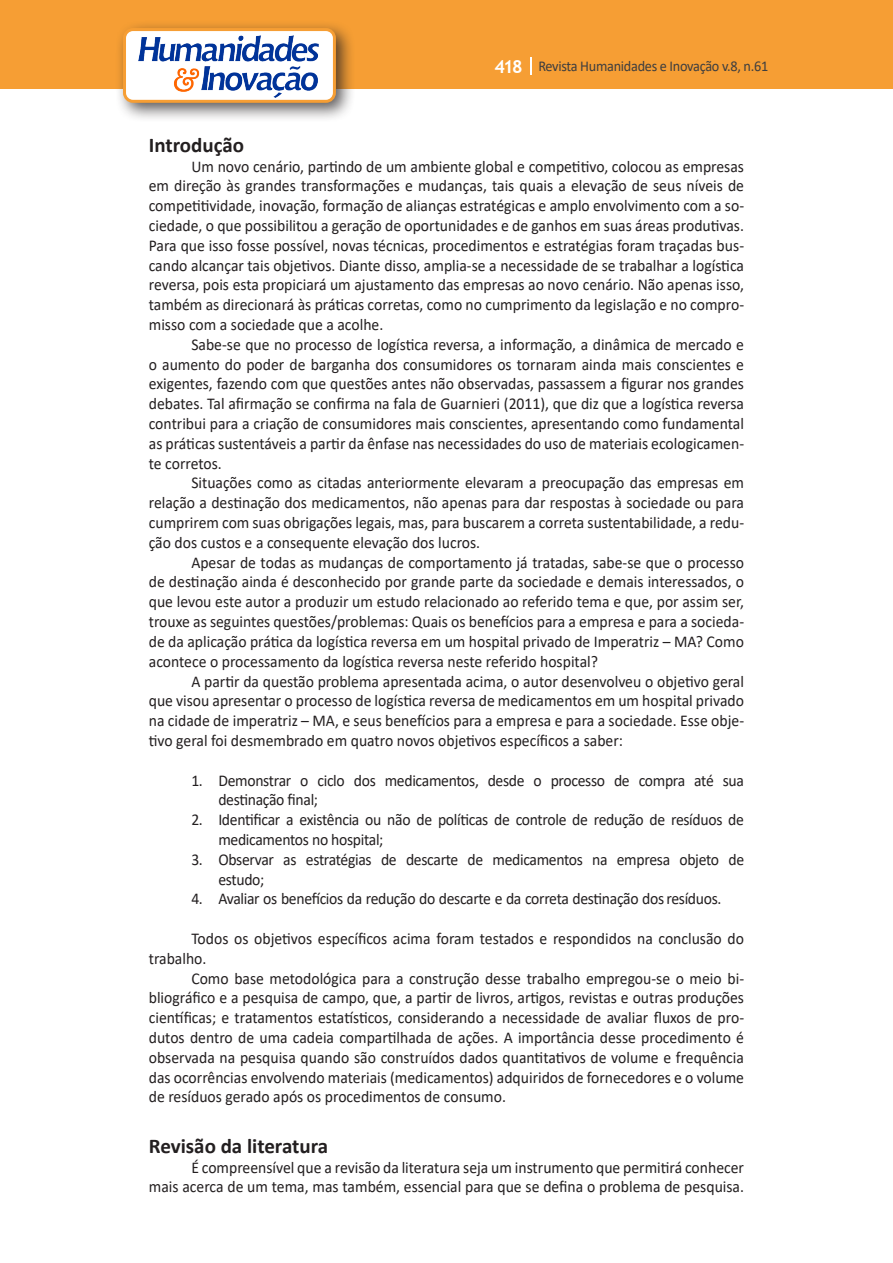
<style>
.page{position:relative;width:893px;height:1263px;background:#fff}
.page>*{position:absolute;margin:0;border:0;box-sizing:border-box;transform-origin:0 0}
.Titulo_2{font:700 21px "Calibri";color:#231f20}
.Texto{font:16.5px/19.8px "Calibri";color:#231f20;text-align:justify;scale:.95 1}
.Texto-2{font:16.5px/19.8px "Calibri";letter-spacing:-.02em;color:#231f20;scale:.95 1}
.t1{font:15px "Calibri";letter-spacing:-.02em;color:#3e3e3f;scale:.95 1}
.s1{font-family:"Trebuchet MS";font-weight:700;font-size:18px;color:#fff}
</style>
<div class="page">
<div style="left:0;top:0;width:893px;height:88px;background:#f69e34"></div>
<svg style="left:530px;top:57px;width:2px;height:18px"></svg>
<div style="left:115px;top:20px;width:241px;height:103px;background:#231f20;opacity:.75"></div>
<div style="left:125px;top:30px;width:209px;height:71px;background:#fff;border-radius:9px"></div>
<img style="left:138px;top:35px;width:181px;height:62px">
<div style="left:123px;top:28px;width:213px;height:75px;border:3px solid #f69e34;border-radius:9px"></div>
<p class="t1" style="left:495px;top:56px;width:290px"><span class="s1">418</span> Revista Humanidades e Inovação v.8, n.61</p>
<p class="Titulo_2" style="left:149px;top:130px;width:97px">Introdução</p>
<p class="Texto" style="left:149px;top:156px;width:628px;text-indent:43px">Um novo cenário, partindo de um ambiente global e competitivo, colocou as empresas em direção às grandes transformações e mudanças, tais quais a elevação de seus níveis de competitividade, inovação, formação de alianças estratégicas e amplo envolvimento com a so&shy;ciedade, o que possibilitou a geração de oportunidades e de ganhos em suas áreas produtivas.<br>Para que isso fosse possível, novas técnicas, procedimentos e estratégias foram traçadas bus&shy;cando alcançar tais objetivos. Diante disso, amplia-se a necessidade de se trabalhar a logística reversa, pois esta propiciará um ajustamento das empresas ao novo cenário. Não apenas isso, também as direcionará às práticas corretas, como no cumprimento da legislação e no compro&shy;misso com a sociedade que a acolhe.</p>
<p class="Texto" style="left:149px;top:334px;width:628px;text-indent:43px">Sabe-se que no processo de logística reversa, a informação, a dinâmica de mercado e o aumento do poder de barganha dos consumidores os tornaram ainda mais conscientes e exigentes, fazendo com que questões antes não observadas, passassem a figurar nos grandes debates. Tal afirmação se confirma na fala de Guarnieri (2011), que diz que a logística reversa contribui para a criação de consumidores mais conscientes, apresentando como fundamental as práticas sustentáveis a partir da ênfase nas necessidades do uso de materiais ecologicamen&shy;te corretos.</p>
<p class="Texto" style="left:149px;top:473px;width:628px;text-indent:43px">Situações como as citadas anteriormente elevaram a preocupação das empresas em relação a destinação dos medicamentos, não apenas para dar respostas à sociedade ou para cumprirem com suas obrigações legais, mas, para buscarem a correta sustentabilidade, a redu&shy;ção dos custos e a consequente elevação dos lucros.</p>
<p class="Texto" style="left:149px;top:552px;width:628px;text-indent:43px">Apesar de todas as mudanças de comportamento já tratadas, sabe-se que o processo de destinação ainda é desconhecido por grande parte da sociedade e demais interessados, o que levou este autor a produzir um estudo relacionado ao referido tema e que, por assim ser, trouxe as seguintes questões/problemas: Quais os benefícios para a empresa e para a socieda&shy;de da aplicação prática da logística reversa em um hospital privado de Imperatriz – MA? Como acontece o processamento da logística reversa neste referido hospital?</p>
<p class="Texto" style="left:149px;top:671px;width:628px;text-indent:43px">A partir da questão problema apresentada acima, o autor desenvolveu o objetivo geral que visou apresentar o processo de logística reversa de medicamentos em um hospital privado na cidade de imperatriz – MA, e seus benefícios para a empresa e para a sociedade. Esse obje&shy;tivo geral foi desmembrado em quatro novos objetivos específicos a saber:</p>
<p class="Texto-2" style="left:218px;top:770px;width:555px;text-indent:-27px">1. Demonstrar o ciclo dos medicamentos, desde o processo de compra até sua destinação final;</p>
<p class="Texto-2" style="left:218px;top:809px;width:555px;text-indent:-27px">2. Identificar a existência ou não de políticas de controle de redução de resíduos de medicamentos no hospital;</p>
<p class="Texto-2" style="left:218px;top:849px;width:555px;text-indent:-27px">3. Observar as estratégias de descarte de medicamentos na empresa objeto de estudo;</p>
<p class="Texto-2" style="left:191px;top:888px;width:560px">4. Avaliar os benefícios da redução do descarte e da correta destinação dos resíduos.</p>
<p class="Texto" style="left:149px;top:928px;width:628px;text-indent:43px">Todos os objetivos específicos acima foram testados e respondidos na conclusão do trabalho.</p>
<p class="Texto" style="left:149px;top:968px;width:628px;text-indent:43px">Como base metodológica para a construção desse trabalho empregou-se o meio bi&shy;bliográfico e a pesquisa de campo, que, a partir de livros, artigos, revistas e outras produções científicas; e tratamentos estatísticos, considerando a necessidade de avaliar fluxos de pro&shy;dutos dentro de uma cadeia compartilhada de ações. A importância desse procedimento é observada na pesquisa quando são construídos dados quantitativos de volume e frequência das ocorrências envolvendo materiais (medicamentos) adquiridos de fornecedores e o volume de resíduos gerado após os procedimentos de consumo.</p>
<p class="Titulo_2" style="left:149px;top:1131px;width:181px">Revisão da literatura</p>
<p class="Texto" style="left:149px;top:1157px;width:628px;text-align:right">É compreensível que a revisão da literatura seja um instrumento que permitirá conhecer<br>mais acerca de um tema, mas também, essencial para que se defina o problema de pesquisa.</p>
</div>
